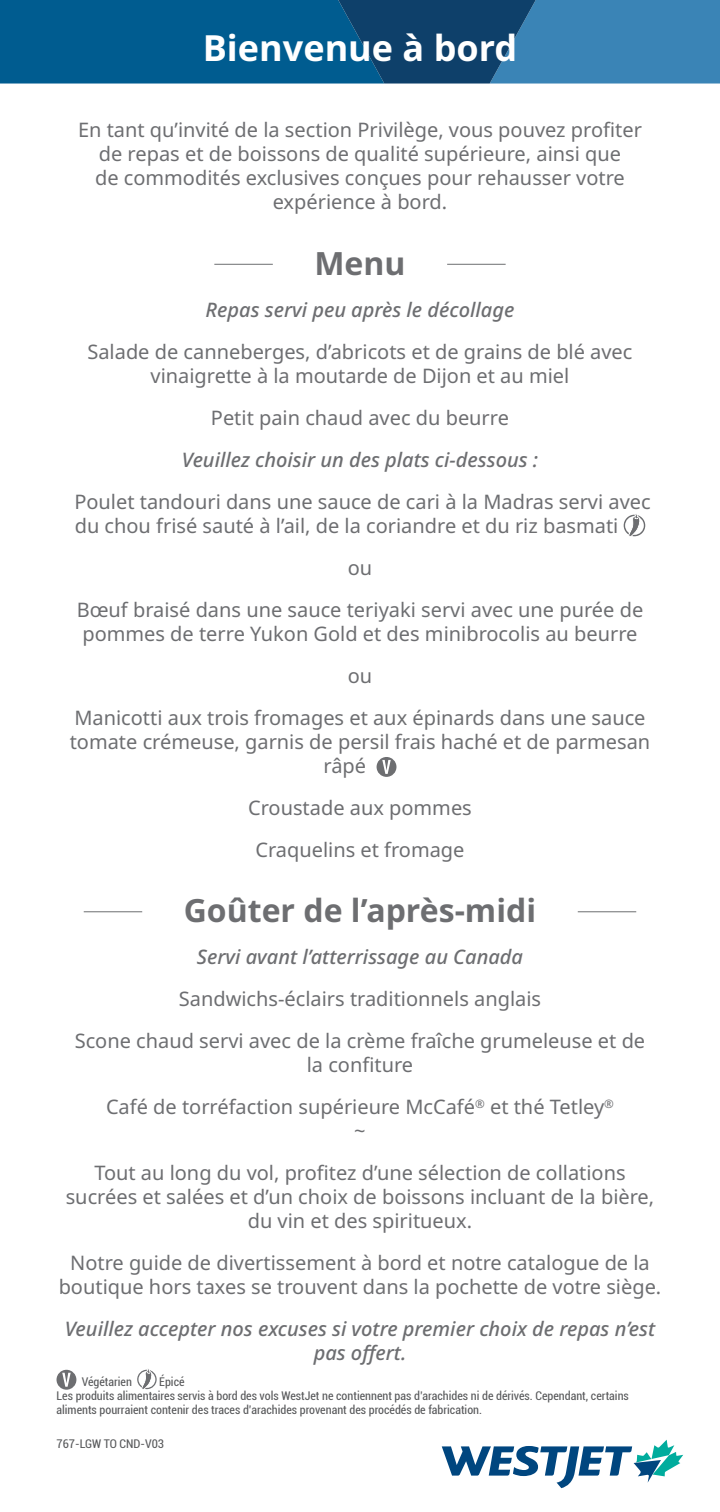
<style>
.page{position:relative;width:720px;height:1512px;background:#fff}
.page>*{position:absolute;margin:0;border:0;box-sizing:border-box;transform-origin:0 0}
.t1{font:700 36px "Noto Sans";color:#fff}
.t2{font:700 32px "Noto Sans";color:#6d6e71}
.t3{font:20px/24px "Noto Sans";color:#6d6e71;text-align:center}
.t4{font:italic 500 20px/24px "Noto Sans";color:#6d6e71;text-align:center}
.t5{font:condensed 12px/14.4px "Roboto";color:#58595b}
</style>
<div class="page">
<svg style="left:0;top:0;width:720px;height:84px;background:#146293"></svg>
<svg style="left:442px;top:1440px;width:241px;height:48px"></svg>
<hr style="left:214px;top:264px;width:59px;height:1px;background:#6d6e71">
<hr style="left:447px;top:264px;width:59px;height:1px;background:#6d6e71">
<svg style="left:624px;top:514px;width:21px;height:23px"></svg>
<div style="left:377px;top:757px;width:19px;height:20px;background:#6d6e71;border-radius:50%"></div>
<svg style="left:382px;top:760px;width:9px;height:14px"></svg>
<hr style="left:84px;top:911px;width:58px;height:1px;background:#6d6e71">
<hr style="left:578px;top:911px;width:58px;height:1px;background:#6d6e71">
<div style="left:57px;top:1370px;width:19px;height:20px;background:#6d6e71;border-radius:50%"></div>
<svg style="left:62px;top:1373px;width:9px;height:14px"></svg>
<svg style="left:137px;top:1369px;width:20px;height:21px"></svg>
<h1 class="t1" style="left:203px;top:23px;width:316px">Bienvenue à bord</h1>
<p class="t3" style="left:78px;top:119px;width:565px">En tant qu’invité de la section Privilège, vous pouvez profiter de repas et de boissons de qualité supérieure, ainsi que<br>de commodités exclusives conçues pour rehausser votre expérience à bord.</p>
<h2 class="t2" style="left:314px;top:241px;width:93px">Menu</h2>
<p class="t4" style="left:206px;top:298px;width:310px">Repas servi peu après le décollage</p>
<p class="t3" style="left:87px;top:340px;width:547px">Salade de canneberges, d’abricots et de grains de blé avec vinaigrette à la moutarde de Dijon et au miel</p>
<p class="t3" style="left:211px;top:406px;width:300px">Petit pain chaud avec du beurre</p>
<p class="t4" style="left:182px;top:448px;width:358px">Veuillez choisir un des plats ci-dessous :</p>
<p class="t3" style="left:74px;top:490px;width:578px;text-align:left">Poulet tandouri dans une sauce de cari à la Madras servi avec du chou frisé sauté à l’ail, de la coriandre et du riz basmati</p>
<p class="t3" style="left:77px;top:547px;width:568px;line-height:42px">ou<br>Bœuf braisé dans une sauce teriyaki servi avec une purée de</p>
<p class="t3" style="left:74px;top:613px;width:573px;line-height:42px">pommes de terre Yukon Gold et des minibrocolis au beurre ou<br>Manicotti aux trois fromages et aux épinards dans une sauce</p>
<p class="t3" style="left:324px;top:730px;width:328px;text-align:left;text-indent:-254px">tomate crémeuse, garnis de persil frais haché et de parmesan râpé</p>
<p class="t3" style="left:248px;top:787px;width:225px;line-height:42px">Croustade aux pommes<br>Craquelins et fromage</p>
<h2 class="t2" style="left:184px;top:888px;width:354px">Goûter de l’après-midi</h2>
<p class="t4" style="left:197px;top:945px;width:328px">Servi avant l’atterrissage au Canada</p>
<p class="t3" style="left:75px;top:979px;width:572px;line-height:42px">Sandwichs-éclairs traditionnels anglais<br>Scone chaud servi avec de la crème fraîche grumeleuse et de</p>
<p class="t3" style="left:106px;top:1045px;width:509px;line-height:42px">la confiture<br>Café de torréfaction supérieure McCafé<sup>®</sup> et thé Tetley<sup>®</sup></p>
<p class="t3" style="left:94px;top:1111px;width:533px;line-height:42px">~<br>Tout au long du vol, profitez d’une sélection de collations</p>
<p class="t3" style="left:66px;top:1186px;width:590px">sucrées et salées et d’un choix de boissons incluant de la bière, du vin et des spiritueux.</p>
<p class="t3" style="left:59px;top:1252px;width:604px">Notre guide de divertissement à bord et notre catalogue de la boutique hors taxes se trouvent dans la pochette de votre siège.</p>
<p class="t4" style="left:65px;top:1317px;width:592px">Veuillez accepter nos excuses si votre premier choix de repas n’est pas offert.</p>
<p class="t5" style="left:82px;top:1374px;width:52px">Végétarien</p>
<p class="t5" style="left:57px;top:1374px;width:574px;text-indent:103px">Épicé<br>Les produits alimentaires servis à bord des vols WestJet ne contiennent pas d’arachides ni de dérivés. Cependant, certains aliments pourraient contenir des traces d’arachides provenant des procédés de fabrication.</p>
<p class="t5" style="left:57px;top:1436px;width:109px">767-LGW TO CND-V03</p>
</div>
